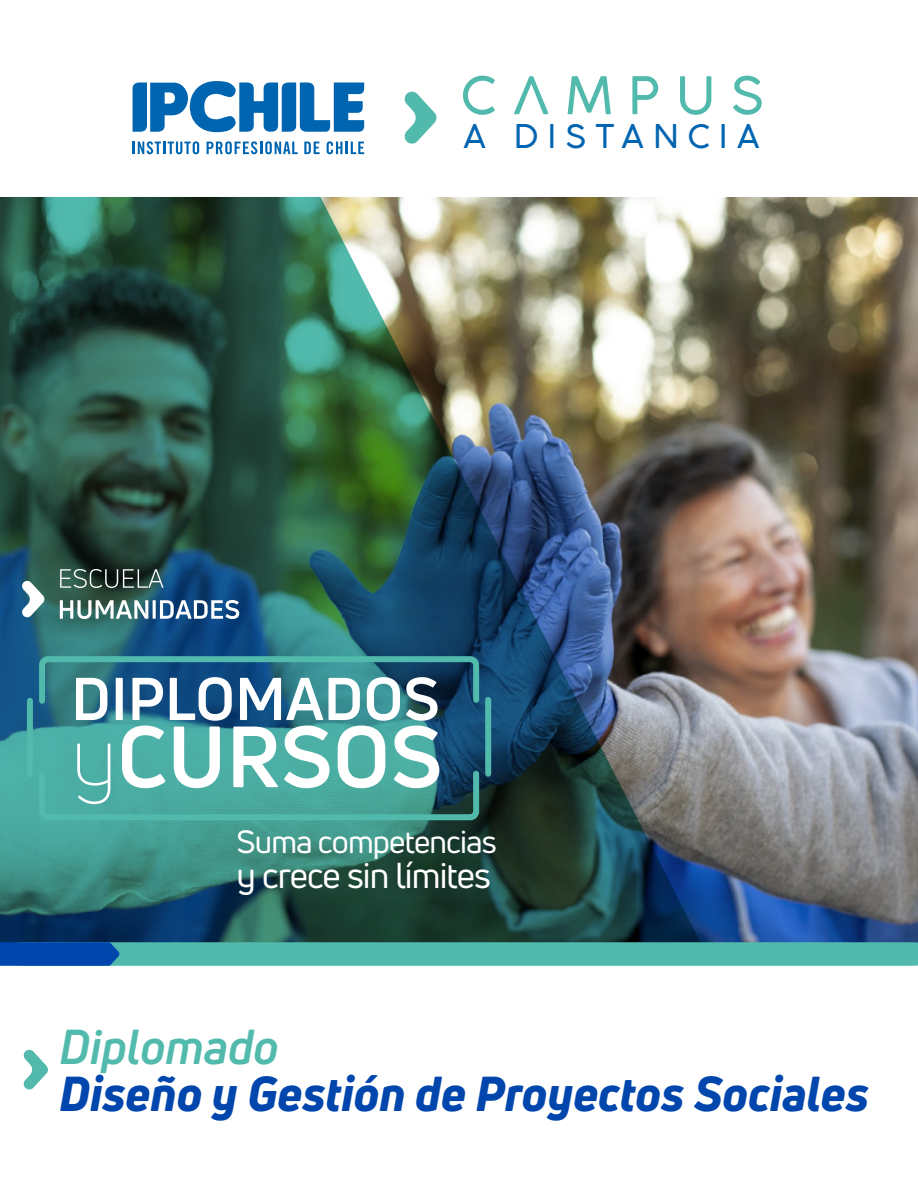
<style>
.page{position:relative;width:918px;height:1188px;background:#fff}
.page>*{position:absolute;margin:0;border:0;box-sizing:border-box;transform-origin:0 0}
.t1{font:700 84.75px "Uni Neue";color:#fff}
.t2{font:700 58.95px "Uni Neue";color:#fff}
.t3{font:italic 800 48px "Uni Neue";color:#0046ad}
.t4{font:italic 700 48px "Uni Neue";color:#51baad}
.t5{font:35.25px "Uni Neue";letter-spacing:-.025em;color:#fff}
.t6{font:300 32.1px "Cocogoose Pro";letter-spacing:.28em;color:#0065b0}
.t7{font:31.5px "Uni Neue";letter-spacing:-.025em;color:#fff}
.s1{font-weight:300}
</style>
<div class="page">
<svg style="left:133px;top:81px;width:231px;height:51px"></svg>
<svg style="left:133px;top:141px;width:66px;height:13px"></svg>
<svg style="left:207px;top:141px;width:91px;height:13px"></svg>
<svg style="left:304px;top:142px;width:16px;height:12px"></svg>
<svg style="left:327px;top:141px;width:37px;height:13px"></svg>
<svg style="left:463px;top:76px;width:32px;height:39px"></svg>
<svg style="left:568px;top:76px;width:43px;height:38px"></svg>
<svg style="left:632px;top:76px;width:26px;height:38px"></svg>
<svg style="left:680px;top:76px;width:31px;height:39px"></svg>
<svg style="left:733px;top:76px;width:29px;height:39px"></svg>
<svg style="left:514px;top:76px;width:34px;height:38px"></svg>
<svg style="left:404px;top:91px;width:32px;height:53px"></svg>
<img style="left:702px;top:198px;width:216px;height:744px">
<img style="left:0;top:197px;width:702px;height:745px">
<svg style="left:23px;top:1049px;width:25px;height:41px"></svg>
<svg style="left:0;top:942px;width:918px;height:24px"></svg>
<div style="left:27px;top:701px;width:6px;height:74px;background:#51baad"></div>
<svg style="left:36px;top:653px;width:446px;height:54px"></svg>
<svg style="left:36px;top:768px;width:446px;height:55px"></svg>
<div style="left:485px;top:700px;width:6px;height:74px;background:#51baad"></div>
<svg style="left:22px;top:580px;width:22px;height:38px"></svg>
<svg style="left:60px;top:569px;width:103px;height:19px"></svg>
<svg style="left:60px;top:600px;width:88px;height:19px"></svg>
<hr style="left:153px;top:600px;width:3px;height:19px;background:#fff">
<svg style="left:160px;top:600px;width:79px;height:19px"></svg>
<p class="t6" style="left:463px;top:117px;width:299px">A DISTANCIA</p>
<p class="t2" style="left:71px;top:662px;width:370px">DIPLOMADOS</p>
<h1 class="t1" style="left:71px;top:704px;width:373px"><span class="s1">y</span>CURSOS</h1>
<p class="t7" style="left:237px;top:823px;width:262px">Suma competencias</p>
<p class="t5" style="left:237px;top:853px;width:256px">y crece sin límites</p>
<p class="t4" style="left:59px;top:1017px;width:221px">Diplomado</p>
<p class="t3" style="left:59px;top:1061px;width:811px">Diseño y Gestión de Proyectos Sociales</p>
</div>
